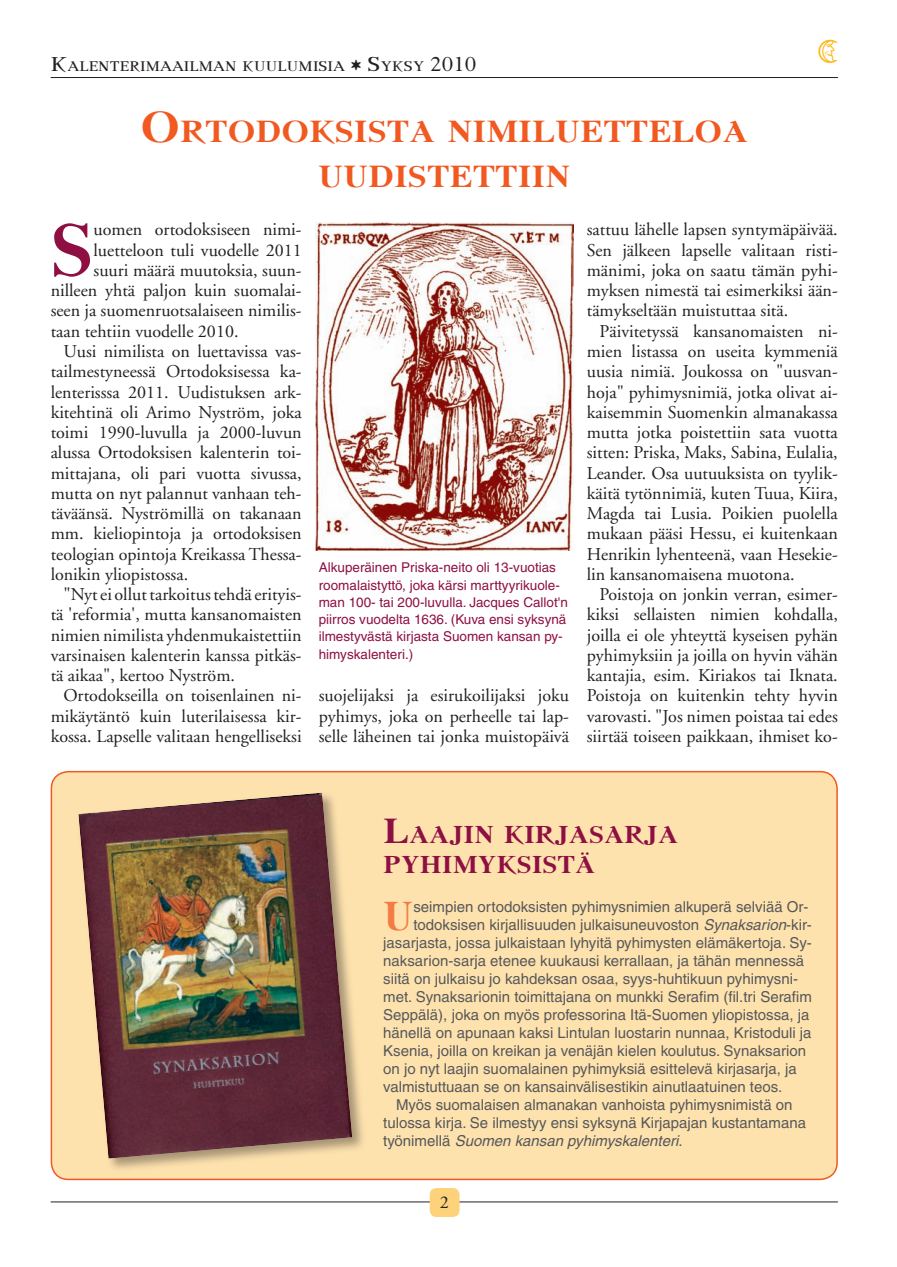
<style>
.page{position:relative;width:897px;height:1267px;background:#fff}
.page>*{position:absolute;margin:0;border:0;box-sizing:border-box;transform-origin:0 0}
.leip_eka{font:700 77.85px "Deatnu";color:#8e1043}
.laat_eka{font:700 41.7px "Deatnu";color:#f47b44}
.ots_kesk{font:700 31.5px/45px "Deatnu";color:#f15921;text-align:center;scale:1.1 1}
.t1{font:27px "Astro Classic";color:#fcb814}
.ots_pikku{font:700 25.2px/30px "Deatnu";color:#8e1043;scale:1.08 1}
.leipis{font:18px/20.2px "Adobe Garamond";color:#231f20;text-align:justify}
.leip_eka-2{font:18px "Adobe Garamond";color:#231f20}
.laat_eka-2{font:15px "Helvetica";color:#57585a}
.laatikko{font:15px/18px "Helvetica";color:#57585a}
.t2{font:14.7px "Deatnu Roman";color:#231f20;scale:1.1 1}
.laat_eka-3{font:13.5px/17.2px "Helvetica";color:#8e1043}
.s1{font-size:21px}
.s2{font-family:"Astro Modern";font-size:15px}
.s3{font-size:45px}
.s4{font-size:36px}
.s5{font-style:italic}
</style>
<div class="page">
<hr style="left:51px;top:1201px;width:786px;height:1px;background:#231f20">
<div style="left:429px;top:1187px;width:30px;height:29px;background:#fed17b;border-radius:7px"></div>
<hr style="left:51px;top:77px;width:786px;height:1px;background:#231f20">
<div style="left:51px;top:771px;width:786px;height:408px;background:#fee2ae;border-radius:17px"></div>
<div style="left:51px;top:770px;width:786px;height:410px;border:2px solid #f15921;border-radius:17px"></div>
<img style="left:315px;top:222px;width:258px;height:328px">
<div style="left:76px;top:789px;width:291px;height:385px;background:#231f20;opacity:.4"></div>
<img style="left:78px;top:792px;width:274px;height:366px">
<p class="t2" style="left:51px;top:58px;width:388px"><span class="s1">K</span>ALENTERIMAAILMAN KUULUMISIA <span class="s2">&amp;</span> <span class="s1">S</span>YKSY <span class="s1">2010</span></p>
<p class="ots_kesk" style="left:140px;top:109px;width:553px"><span class="s3">O</span>RTODOKSISTA NIMILUETTELOA<br>UUDISTETTIIN</p>
<p class="t1" style="left:816px;top:35px;width:25px">1</p>
<p class="leip_eka" style="left:51px;top:204px;width:44px">S</p>
<p class="leip_eka-2" style="left:93px;top:220px;width:210px">uomen ortodoksiseen nimi-</p>
<p class="leip_eka-2" style="left:93px;top:240px;width:198px">luetteloon tuli vuodelle 2011</p>
<p class="leip_eka-2" style="left:93px;top:260px;width:210px">suuri määrä muutoksia, suun-</p>
<p class="leip_eka-2" style="left:51px;top:281px;width:252px">nilleen yhtä paljon kuin suomalai-</p>
<p class="leip_eka-2" style="left:51px;top:301px;width:252px">seen ja suomenruotsalaiseen nimilis-</p>
<p class="leip_eka-2" style="left:51px;top:321px;width:189px">taan tehtiin vuodelle 201 0.</p>
<p class="leipis" style="left:51px;top:341px;width:252px;text-indent:13px">Uusi nimilista on luettavissa vas&shy;tailmestyneessä Ortodoksisessa ka&shy;lenterisssa 2011 . Uudistuksen ark&shy;kitehtinä oli Arimo Nyström, joka toimi 1 990-luvulla ja 2000-luvun alussa Ortodoksisen kalenterin toi&shy;mittajana, oli pari vuotta sivussa, mutta on nyt palannut vanhaan teh&shy;täväänsä. Nyströmillä on takanaan mm. kieliopintoja ja ortodoksisen teologian opintoja Kreikassa Thessa&shy;lonikin yliopistossa.</p>
<p class="leipis" style="left:51px;top:584px;width:252px;text-indent:13px">"Nyt ei ollut tarkoitus tehdä erityis&shy;tä 'reformia', mutta kansanomaisten nimien nimilista yhdenmukaistettiin varsinaisen kalenterin kanssa pitkäs&shy;tä aikaa", kertoo Nyström.</p>
<p class="leipis" style="left:51px;top:686px;width:252px;text-indent:13px">Ortodokseilla on toisenlainen ni&shy;mikäytäntö kuin luterilaisessa kir&shy;kossa. Lapselle valitaan hengelliseksi</p>
<p class="laat_eka-3" style="left:319px;top:559px;width:251px">Alkuperäinen Priska-neito oli 13-vuotias roomalaistyttö, joka kärsi marttyyrikuole&shy;man 100- tai 200-luvulla. Jacques Callot'n piirros vuodelta 1636. (Kuva ensi syksynä ilmestyvästä kirjasta Suomen kansan py&shy;himyskalenteri.)</p>
<p class="leipis" style="left:319px;top:686px;width:252px">suojelijaksi ja esirukoilijaksi joku pyhimys, joka on perheelle tai lap&shy;selle läheinen tai jonka muistopäivä</p>
<p class="leipis" style="left:586px;top:220px;width:252px">sattuu lähelle lapsen syntymäpäivää.<br>Sen jälkeen lapselle valitaan risti&shy;mänimi, joka on saatu tämän pyhi&shy;myksen nimestä tai esimerkiksi ään&shy;tämykseltään muistuttaa sitä.</p>
<p class="leipis" style="left:586px;top:321px;width:252px;text-indent:13px">Päivitetyssä kansanomaisten ni&shy;mien listassa on useita kymmeniä uusia nimiä. Joukossa on "uusvan&shy;hoja" pyhimysnimiä, jotka olivat ai&shy;kaisemmin Suomenkin almanakassa mutta jotka poistettiin sata vuotta sitten: Priska, Maks, Sabina, Eulalia, Leander. Osa uutuuksista on tyylik&shy;käitä tytönnimiä, kuten Tuua, Kiira, Magda tai Lusia. Poikien puolella mukaan pääsi Hessu, ei kuitenkaan Henrikin lyhenteenä, vaan Hesekie&shy;lin kansanomaisena muotona.</p>
<p class="leipis" style="left:586px;top:584px;width:252px;text-indent:13px">Poistoja on jonkin verran, esimer&shy;kiksi sellaisten nimien kohdalla, joilla ei ole yhteyttä kyseisen pyhän pyhimyksiin ja joilla on hyvin vähän kantajia, esim. Kiriakos tai Iknata.<br>Poistoja on kuitenkin tehty hyvin varovasti. "Jos nimen poistaa tai edes siirtää toiseen paikkaan, ihmiset ko-</p>
<p class="ots_pikku" style="left:383px;top:819px;width:274px"><span class="s4">L</span>AAJIN KIRJASARJA<br>PYHIMYKSISTÄ</p>
<p class="laat_eka" style="left:383px;top:891px;width:32px">U</p>
<p class="laat_eka-2" style="left:413px;top:898px;width:396px">seimpien ortodoksisten pyhimysnimien alkuperä selviää Or-</p>
<p class="laat_eka-2" style="left:413px;top:916px;width:400px">todoksisen kirjallisuuden julkaisuneuvoston <span class="s5">Synaksarion</span>-kir-</p>
<p class="laat_eka-2" style="left:383px;top:934px;width:430px">jasarjasta, jossa julkaistaan lyhyitä pyhimysten elämäkertoja. Sy-</p>
<p class="laat_eka-2" style="left:383px;top:952px;width:422px">naksarion-sarja etenee kuukausi kerrallaan, ja tähän mennessä</p>
<p class="laat_eka-2" style="left:383px;top:970px;width:416px">siitä on julkaisu jo kahdeksan osaa, syys-huhtikuun pyhimysni-</p>
<p class="laat_eka-2" style="left:383px;top:988px;width:430px">met. Synaksarionin toimittajana on munkki Serafim (fil.tri Serafim</p>
<p class="laat_eka-2" style="left:383px;top:1006px;width:428px">Seppälä), joka on myös professorina Itä-Suomen yliopistossa, ja</p>
<p class="laat_eka-2" style="left:383px;top:1024px;width:430px">hänellä on apunaan kaksi Lintulan luostarin nunnaa, Kristoduli ja</p>
<p class="laat_eka-2" style="left:383px;top:1042px;width:424px">Ksenia, joilla on kreikan ja venäjän kielen koulutus. Synaksarion</p>
<p class="laat_eka-2" style="left:383px;top:1060px;width:415px">on jo nyt laajin suomalainen pyhimyksiä esittelevä kirjasarja, ja</p>
<p class="laat_eka-2" style="left:383px;top:1078px;width:400px">valmistuttuaan se on kansainvälisestikin ainutlaatuinen teos.</p>
<p class="laatikko" style="left:383px;top:1095px;width:424px;text-indent:13px">Myös suomalaisen almanakan vanhoista pyhimysnimistä on tulossa kirja. Se ilmestyy ensi syksynä Kirjapajan kustantamana työnimellä <span class="s5">Suomen kansan pyhimyskalenteri</span>.</p>
</div>
